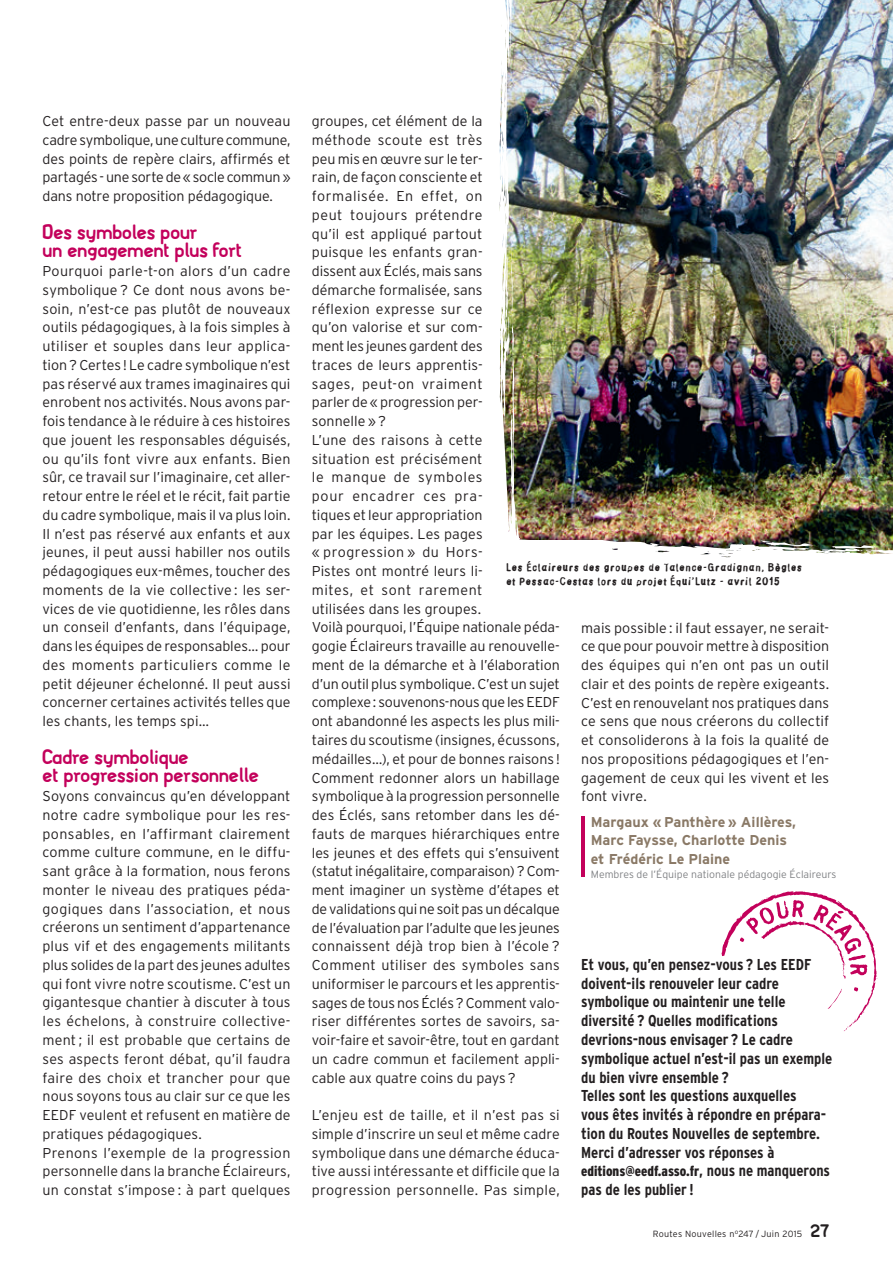
<style>
.page{position:relative;width:893px;height:1263px;background:#fff}
.page>*{position:absolute;margin:0;border:0;box-sizing:border-box;transform-origin:0 0}
.t1{font:21px/18.8px "Font Soup German Boiled";color:#c3015b}
.t2{font:700 condensed 15.75px/18.8px "Interstate";color:#231f20}
.t3{font:300 14.25px/18.8px "Interstate";letter-spacing:.005em;color:#231f20;text-align:justify}
.t4{font:700 14.25px/18.8px "Interstate";color:#8a7966}
.t5{font:900 condensed 14.25px "Interstate";color:#231f20}
.t6{font:10.5px/13.5px "Stamp Gothic";letter-spacing:.02em;color:#231f20}
.t7{font:300 10.5px "Interstate";color:#808285}
.t8{font:300 9px "Interstate";letter-spacing:.03em;color:#231f20}
.s1{font-weight:700;font-size:15.75px}
.s2{font-family:"Font Soup German Boiled";font-weight:400;font-size:18px}
</style>
<div class="page">
<hr style="left:581px;top:816px;width:4px;height:61px;background:#c3015b">
<svg style="left:721px;top:891px;width:156px;height:140px"></svg>
<img style="left:499px;top:0;width:394px;height:558px">
<img style="left:505px;top:0;width:384px;height:194px">
<p class="t3" style="left:43px;top:112px;width:250px">Cet entre-deux passe par un nouveau cadre symbolique, une culture commune, des points de repère clairs, affirmés et partagés - une sorte de «socle commun » dans notre proposition pédagogique.</p>
<h1 class="t1" style="left:43px;top:222px;width:201px">Des symboles pour<br>un engagement plus fort</h1>
<p class="t3" style="left:42px;top:262px;width:250px">Pourquoi parle-t-on alors d’un cadre symbolique ? Ce dont nous avons be&shy;soin, n’est-ce pas plutôt de nouveaux outils pédagogiques, à la fois simples à utiliser et souples dans leur applica&shy;tion ? Certes ! Le cadre symbolique n’est pas réservé aux trames imaginaires qui enrobent nos activités. Nous avons par&shy;fois tendance à le réduire à ces histoires que jouent les responsables déguisés, ou qu’ils font vivre aux enfants. Bien sûr, ce travail sur l’imaginaire, cet aller&shy;retour entre le réel et le récit, fait partie du cadre symbolique, mais il va plus loin.<br>Il n’est pas réservé aux enfants et aux jeunes, il peut aussi habiller nos outils pédagogiques eux-mêmes, toucher des moments de la vie collective : les ser&shy;vices de vie quotidienne, les rôles dans un conseil d’enfants, dans l’équipage, dans les équipes de responsables… pour des moments particuliers comme le petit déjeuner échelonné. Il peut aussi concerner certaines activités telles que les chants, les temps spi…</p>
<h1 class="t1" style="left:43px;top:747px;width:218px">Cadre symbolique<br>et progression personnelle</h1>
<p class="t3" style="left:43px;top:787px;width:250px;text-align:left">Soyons convaincus qu’en développant notre cadre symbolique pour les res&shy;ponsables, en l’affirmant clairement comme culture commune, en le diffu&shy;sant grâce à la formation, nous ferons monter le niveau des pratiques péda&shy;gogiques dans l’association, et nous créerons un sentiment d’appartenance plus vif et des engagements militants plus solides de la part des jeunes adultes qui font vivre notre scoutisme. C’est un gigantesque chantier à discuter à tous les échelons, à construire collective&shy;ment ; il est probable que certains de ses aspects feront débat, qu’il faudra faire des choix et trancher pour que nous soyons tous au clair sur ce que les EEDF veulent et refusent en matière de pratiques pédagogiques.<br>Prenons l’exemple de la progression personnelle dans la branche Éclaireurs, un constat s’impose : à part quelques</p>
<p class="t3" style="left:312px;top:112px;width:250px;text-align:left">groupes, cet élément de la<br>méthode scoute est très<br>peu mis en œuvre sur le ter-<br>rain, de façon consciente et formalisée. En effet, on<br>peut toujours prétendre<br>qu’il est appliqué partout<br>puisque les enfants gran-<br>dissent aux Éclés, mais sans<br>démarche formalisée, sans<br>réflexion expresse sur ce<br>qu’on valorise et sur com-<br>ment les jeunes gardent des<br>traces de leurs apprentis-<br>sages, peut-on vraiment<br>parler de «progression per-<br>sonnelle » ?<br>L’une des raisons à cette<br>situation est précisément<br>le manque de symboles<br>pour encadrer ces pra-<br>tiques et leur appropriation<br>par les équipes. Les pages<br>« progression » du Hors-<br>Pistes ont montré leurs li-<br>mites, et sont rarement<br>utilisées dans les groupes.<br>Voilà pourquoi, l’Équipe nationale péda&shy;gogie Éclaireurs travaille au renouvelle&shy;ment de la démarche et à l’élaboration d’un outil plus symbolique. C’est un sujet complexe: souvenons-nous que les EEDF ont abandonné les aspects les plus mili&shy;taires du scoutisme (insignes, écussons, médailles…), et pour de bonnes raisons !<br>Comment redonner alors un habillage symbolique à la progression personnelle des Éclés, sans retomber dans les dé&shy;fauts de marques hiérarchiques entre les jeunes et des effets qui s’ensuivent (statut inégalitaire, comparaison)? Com&shy;ment imaginer un système d’étapes et de validations qui ne soit pas un décalque de l’évaluation par l’adulte que les jeunes connaissent déjà trop bien à l’école ?<br>Comment utiliser des symboles sans uniformiser le parcours et les apprentis&shy;sages de tous nos Éclés? Comment valo&shy;riser différentes sortes de savoirs, sa&shy;voir-faire et savoir-être, tout en gardant un cadre commun et facilement appli&shy;cable aux quatre coins du pays ?</p>
<p class="t3" style="left:312px;top:1105px;width:250px">L’enjeu est de taille, et il n’est pas si simple d’inscrire un seul et même cadre symbolique dans une démarche éduca&shy;tive aussi intéressante et difficile que la progression personnelle. Pas simple,</p>
<p class="t6" style="left:506px;top:560px;width:298px">Les Éclaireurs des groupes de Talence-Gradignan, Bègles et Pessac-Cestas lors du projet Équi’Lutz - avril 2015</p>
<p class="t3" style="left:581px;top:618px;width:250px">mais possible : il faut essayer, ne serait&shy;ce que pour pouvoir mettre à disposition des équipes qui n’en ont pas un outil clair et des points de repère exigeants.<br>C’est en renouvelant nos pratiques dans ce sens que nous créerons du collectif et consoliderons à la fois la qualité de nos propositions pédagogiques et l’en&shy;gagement de ceux qui les vivent et les font vivre.</p>
<p class="t4" style="left:591px;top:812px;width:207px">Margaux « Panthère » Aillères,<br>Marc Faysse, Charlotte Denis et Frédéric Le Plaine</p>
<p class="t7" style="left:591px;top:868px;width:247px">Membres de l’Équipe nationale pédagogie Éclaireurs</p>
<p class="t2" style="left:581px;top:955px;width:253px">Et vous, qu’en pensez-vous ? Les EEDF doivent-ils renouveler leur cadre symbolique ou maintenir une telle diversité ? Quelles modifications devrions-nous envisager ? Le cadre symbolique actuel n’est-il pas un exemple du bien vivre ensemble ?<br>Telles sont les questions auxquelles<br>vous êtes invités à répondre en prépara&shy;tion du Routes Nouvelles de septembre.<br>Merci d’adresser vos réponses à</p>
<p class="t5" style="left:581px;top:1163px;width:250px">editions@eedf.asso.fr<span class="s1">, nous ne manquerons</span></p>
<p class="t2" style="left:581px;top:1180px;width:114px">pas de les publier !</p>
<p class="t8" style="left:653px;top:1229px;width:178px">Routes Nouvelles n<sup>o</sup>247 / Juin 2015 <span class="s2">27</span></p>
</div>
